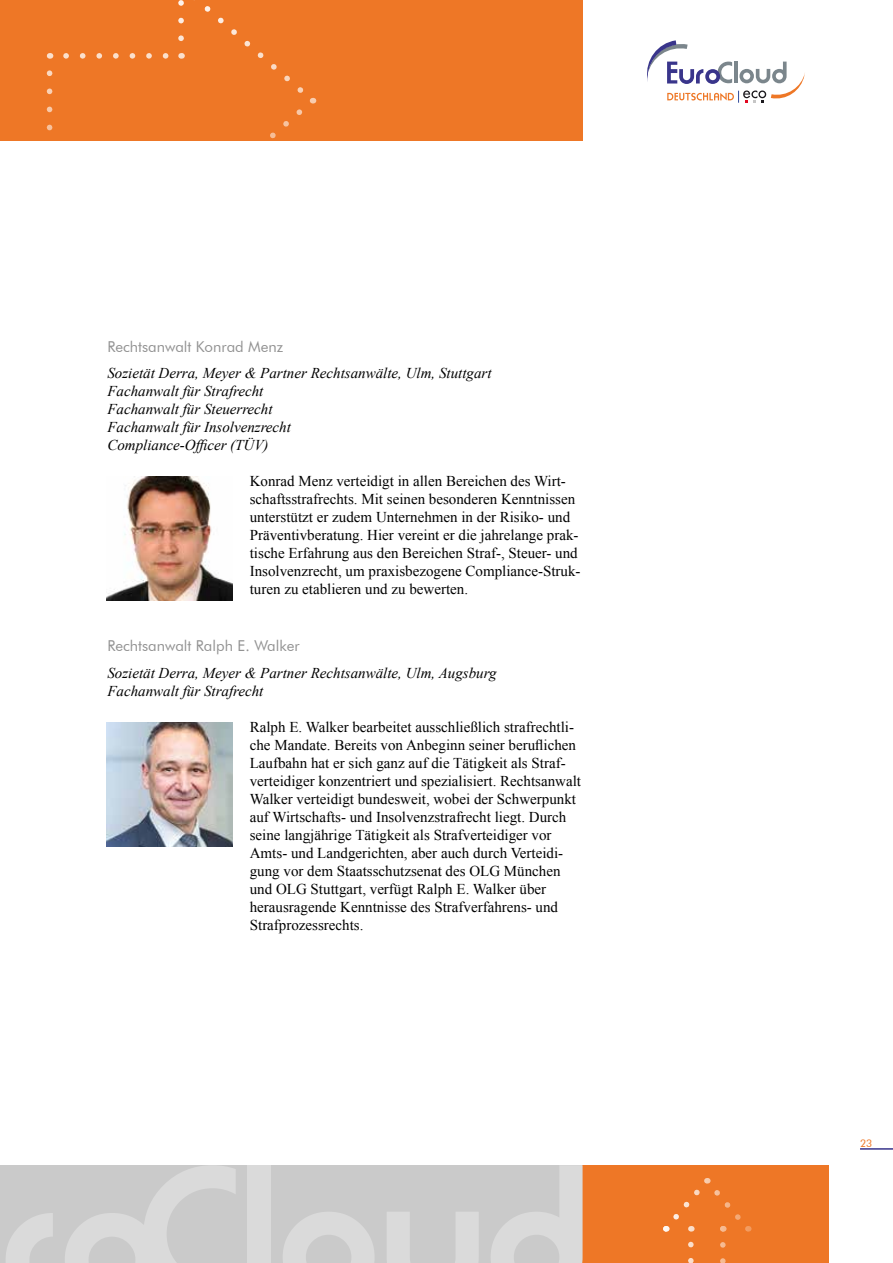
<style>
.page{position:relative;width:893px;height:1263px;background:#fff}
.page>*{position:absolute;margin:0;border:0;box-sizing:border-box;transform-origin:0 0}
.t1{font:15px/18px "Times New Roman";color:#000}
.t2{font:italic 15px/18px "Times New Roman";color:#000}
.t3{font:15px "Futura BT";color:#929292}
.t4{font:10.5px "Futura BT";color:#ee7726}
</style>
<div class="page">
<div style="left:0;top:0;width:583px;height:140px;background:#ee7726"></div>
<div style="left:0;top:1165px;width:583px;height:98px;background:#cacaca"></div>
<svg style="left:647px;top:40px;width:158px;height:63px"></svg>
<hr style="left:860px;top:1148px;width:33px;height:2px;background:#37348b">
<div style="left:583px;top:1165px;width:246px;height:98px;background:#ee7726"></div>
<svg style="left:688px;top:1241px;width:6px;height:22px"></svg>
<svg style="left:666px;top:1178px;width:85px;height:53px"></svg>
<svg style="left:720px;top:1245px;width:6px;height:18px"></svg>
<svg style="left:47px;top:70px;width:5px;height:58px"></svg>
<svg style="left:58px;top:0;width:256px;height:141px"></svg>
<div style="left:248px;top:1165px;width:23px;height:98px;background:#dadada"></div>
<svg style="left:283px;top:1212px;width:91px;height:51px"></svg>
<svg style="left:387px;top:1212px;width:92px;height:51px"></svg>
<svg style="left:491px;top:1165px;width:92px;height:98px"></svg>
<svg style="left:6px;top:1213px;width:47px;height:50px"></svg>
<svg style="left:65px;top:1165px;width:171px;height:98px"></svg>
<img style="left:106px;top:476px;width:127px;height:124px">
<img style="left:106px;top:722px;width:127px;height:124px">
<p class="t3" style="left:107px;top:337px;width:177px">Rechtsanwalt Konrad Menz</p>
<p class="t2" style="left:107px;top:364px;width:386px">Sozietät Derra, Meyer &amp; Partner Rechtsanwälte, Ulm, Stuttgart Fachanwalt für Strafrecht<br>Fachanwalt für Steuerrecht<br>Fachanwalt für Insolvenzrecht<br>Compliance-Officer (TÜV)</p>
<p class="t1" style="left:250px;top:472px;width:332px">Konrad Menz verteidigt in allen Bereichen des Wirt&shy;schaftsstrafrechts. Mit seinen besonderen Kenntnissen unterstützt er zudem Unternehmen in der Risiko- und Präventivberatung. Hier vereint er die jahrelange prak&shy;tische Erfahrung aus den Bereichen Straf-, Steuer- und Insolvenzrecht, um praxisbezogene Compliance-Struk&shy;turen zu etablieren und zu bewerten.</p>
<p class="t3" style="left:107px;top:637px;width:194px">Rechtsanwalt Ralph E. Walker</p>
<p class="t2" style="left:107px;top:663px;width:391px">Sozietät Derra, Meyer &amp; Partner Rechtsanwälte, Ulm, Augsburg<br>Fachanwalt für Strafrecht</p>
<p class="t1" style="left:250px;top:718px;width:333px">Ralph E. Walker bearbeitet ausschließlich strafrechtli&shy;che Mandate. Bereits von Anbeginn seiner beruflichen Laufbahn hat er sich ganz auf die Tätigkeit als Straf&shy;verteidiger konzentriert und spezialisiert. Rechtsanwalt Walker verteidigt bundesweit, wobei der Schwerpunkt auf Wirtschafts- und Insolvenzstrafrecht liegt. Durch seine langjährige Tätigkeit als Strafverteidiger vor Amts- und Landgerichten, aber auch durch Verteidi&shy;gung vor dem Staatsschutzsenat des OLG München und OLG Stuttgart, verfügt Ralph E. Walker über herausragende Kenntnisse des Strafverfahrens- und Strafprozessrechts.</p>
<p class="t4" style="left:860px;top:1136px;width:14px">23</p>
</div>
